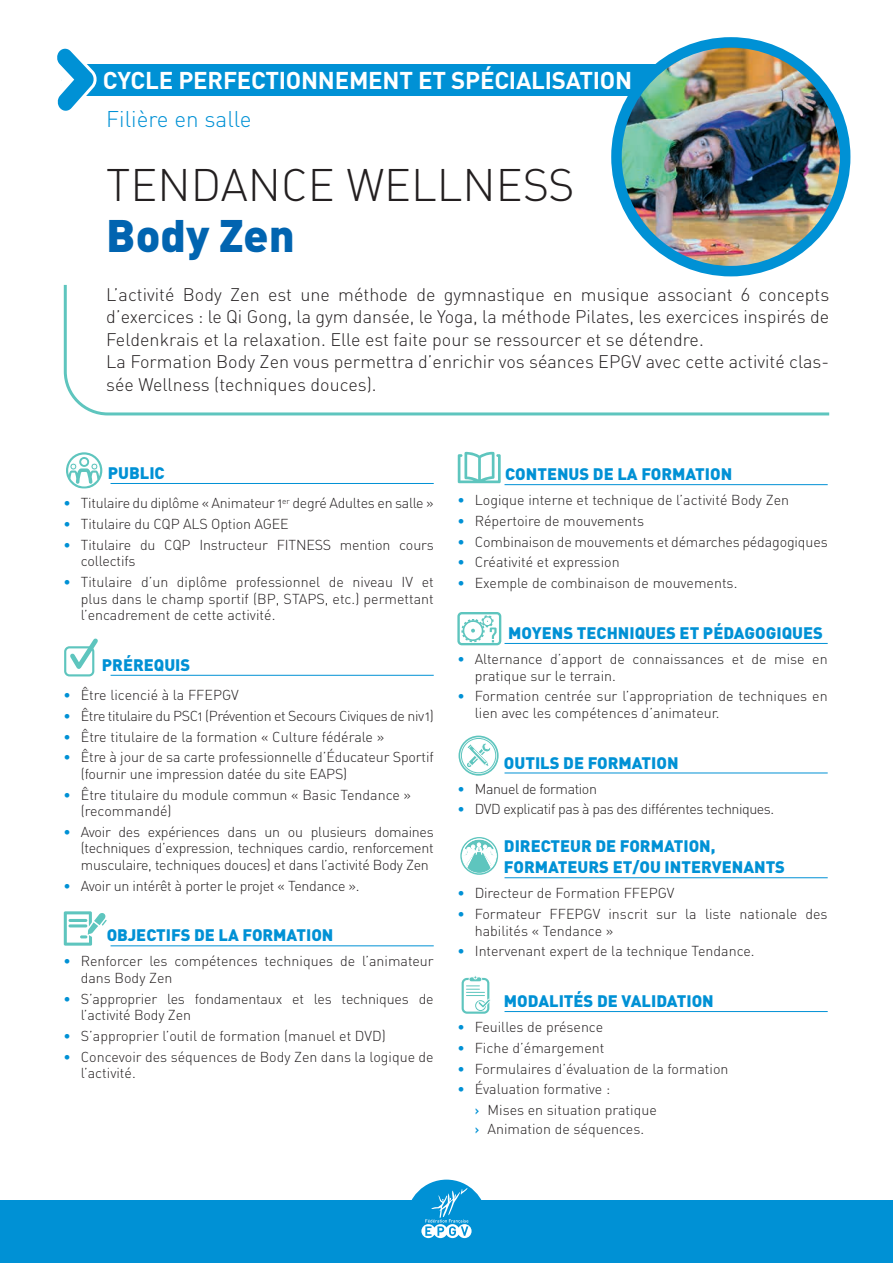
<style>
.page{position:relative;width:893px;height:1263px;background:#fff}
.page>*{position:absolute;margin:0;border:0;box-sizing:border-box;transform-origin:0 0}
.t1{font:45px "DIN Light Alternate";color:#231f20}
.t2{font:900 45px "DIN";color:#0164b0}
.t3{font:700 24px "DIN";letter-spacing:-.01em;color:#fff}
.t4{font:300 22.5px "DIN";color:#0091d5}
.t5{font:18px/22.5px "DIN Light Alternate";color:#231f20}
.t6{font:900 16.5px/21px "DIN";color:#0091d5}
.t7{font:14.25px/16.5px "DIN Light Alternate";color:#231f20}
.t8{font:14.25px "DIN Light Alternate";letter-spacing:-.03em;color:#231f20}
.t9{font:14.25px "DIN Light Alternate";letter-spacing:-.02em;color:#231f20}
.s1{font-family:"DIN";font-weight:900;color:#0091d5}
.s2{font-family:"DIN";font-weight:500;font-size:13.5px;color:#0091d5}
</style>
<div class="page">
<div style="left:0;top:1200px;width:893px;height:63px;background:#0091d5"></div>
<div style="left:406px;top:1179px;width:80px;height:80px;background:#0091d5;border-radius:50%"></div>
<svg style="left:421px;top:1188px;width:51px;height:50px"></svg>
<hr style="left:111px;top:483px;width:323px;height:1px;background:#0091d5">
<hr style="left:111px;top:675px;width:323px;height:1px;background:#0091d5">
<hr style="left:111px;top:945px;width:323px;height:1px;background:#0091d5">
<svg style="left:66px;top:452px;width:36px;height:37px"></svg>
<div style="left:64px;top:646px;width:30px;height:30px;border:2px solid #5ec5be;border-radius:4px"></div>
<svg style="left:66px;top:638px;width:32px;height:37px"></svg>
<svg style="left:64px;top:911px;width:43px;height:35px"></svg>
<svg style="left:63px;top:284px;width:767px;height:132px"></svg>
<hr style="left:504px;top:484px;width:324px;height:1px;background:#0091d5">
<hr style="left:504px;top:643px;width:324px;height:1px;background:#0091d5">
<hr style="left:504px;top:773px;width:324px;height:1px;background:#0091d5">
<hr style="left:504px;top:877px;width:324px;height:1px;background:#0091d5">
<hr style="left:504px;top:1011px;width:324px;height:1px;background:#0091d5">
<svg style="left:458px;top:451px;width:43px;height:32px"></svg>
<div style="left:458px;top:612px;width:43px;height:33px;border:2px solid #5ec5be;border-radius:3px"></div>
<svg style="left:461px;top:615px;width:36px;height:27px"></svg>
<svg style="left:459px;top:736px;width:39px;height:39px"></svg>
<div style="left:459px;top:736px;width:40px;height:40px;border:2px solid #5ec5be;border-radius:50%"></div>
<svg style="left:461px;top:738px;width:35px;height:35px"></svg>
<div style="left:461px;top:738px;width:35px;height:35px;border:1px solid #5ec5be;border-radius:50%"></div>
<svg style="left:467px;top:743px;width:24px;height:24px"></svg>
<svg style="left:460px;top:837px;width:38px;height:38px"></svg>
<svg style="left:462px;top:838px;width:35px;height:35px"></svg>
<div style="left:462px;top:978px;width:27px;height:36px;border:2px solid #5ec5be;border-radius:4px"></div>
<div style="left:475px;top:1000px;width:11px;height:11px;border:1px solid #5ec5be;border-radius:50%"></div>
<svg style="left:466px;top:976px;width:25px;height:32px"></svg>
<div style="left:61px;top:64px;width:598px;height:32px;background:#0091d5"></div>
<svg style="left:57px;top:48px;width:40px;height:63px"></svg>
<img style="left:616px;top:42px;width:229px;height:227px">
<div style="left:611px;top:37px;width:239px;height:239px;border:11px solid #0091d5;border-radius:50%"></div>
<h2 class="t3" style="left:103px;top:64px;width:531px">CYCLE PERFECTIONNEMENT ET SPÉCIALISATION</h2>
<h3 class="t4" style="left:106px;top:105px;width:147px">Filière en salle</h3>
<h1 class="t1" style="left:106px;top:157px;width:470px">TENDANCE WELLNESS</h1>
<h1 class="t2" style="left:106px;top:205px;width:190px">Body Zen</h1>
<p class="t5" style="left:106px;top:283px;width:724px">L’activité Body Zen est une méthode de gymnastique en musique associant 6 concepts d’exercices : le Qi Gong, la gym dansée, le Yoga, la méthode Pilates, les exercices inspirés de Feldenkrais et la relaxation. Elle est faite pour se ressourcer et se détendre.<br>La Formation Body Zen vous permettra d’enrichir vos séances EPGV avec cette activité clas&shy;sée Wellness (techniques douces).</p>
<p class="t6" style="left:108px;top:462px;width:58px">PUBLIC</p>
<p class="t9" style="left:64px;top:494px;width:371px"><span class="s1">•</span> Titulaire du diplôme « Animateur 1<sup>er</sup> degré Adultes en salle »</p>
<p class="t7" style="left:64px;top:515px;width:226px"><span class="s1">•</span> Titulaire du CQP ALS Option AGEE</p>
<p class="t7" style="left:81px;top:536px;width:354px;text-indent:-17px"><span class="s1">•</span> Titulaire du CQP Instructeur FITNESS mention cours collectifs</p>
<p class="t7" style="left:81px;top:573px;width:354px;text-align:justify;text-indent:-17px"><span class="s1">•</span> Titulaire d’un diplôme professionnel de niveau IV et plus dans le champ sportif (BP, STAPS, etc.) permettant l’encadrement de cette activité.</p>
<p class="t6" style="left:102px;top:653px;width:90px">PRÉREQUIS</p>
<p class="t7" style="left:64px;top:687px;width:176px"><span class="s1">•</span> Être licencié à la FFEPGV</p>
<p class="t8" style="left:64px;top:707px;width:371px"><span class="s1">•</span> Être titulaire du PSC1 (Prévention et Secours Civiques de niv1)</p>
<p class="t7" style="left:64px;top:728px;width:322px"><span class="s1">•</span> Être titulaire de la formation « Culture fédérale »</p>
<p class="t7" style="left:81px;top:749px;width:354px;text-indent:-17px"><span class="s1">•</span> Être à jour de sa carte professionnelle d’Éducateur Sportif (fournir une impression datée du site EAPS)</p>
<p class="t7" style="left:81px;top:786px;width:332px;text-indent:-17px"><span class="s1">•</span> Être titulaire du module commun « Basic Tendance » (recommandé)</p>
<p class="t7" style="left:81px;top:823px;width:354px;text-align:justify;text-indent:-17px"><span class="s1">•</span> Avoir des expériences dans un ou plusieurs domaines (techniques d’expression, techniques cardio, renforcement musculaire, techniques douces) et dans l’activité Body Zen</p>
<p class="t9" style="left:64px;top:877px;width:297px"><span class="s1">•</span> Avoir un intérêt à porter le projet « Tendance ».</p>
<p class="t6" style="left:107px;top:924px;width:228px">OBJECTIFS DE LA FORMATION</p>
<p class="t7" style="left:81px;top:953px;width:354px;text-indent:-17px"><span class="s1">•</span> Renforcer les compétences techniques de l’animateur dans Body Zen</p>
<p class="t7" style="left:81px;top:990px;width:354px;text-indent:-17px"><span class="s1">•</span> S’approprier les fondamentaux et les techniques de l’activité Body Zen</p>
<p class="t7" style="left:64px;top:1027px;width:323px"><span class="s1">•</span> S’approprier l’outil de formation (manuel et DVD)</p>
<p class="t7" style="left:81px;top:1048px;width:354px;text-indent:-17px"><span class="s1">•</span> Concevoir des séquences de Body Zen dans la logique de l’activité.</p>
<p class="t6" style="left:505px;top:463px;width:229px">CONTENUS DE LA FORMATION</p>
<p class="t7" style="left:458px;top:492px;width:333px"><span class="s1">•</span> Logique interne et technique de l’activité Body Zen</p>
<p class="t7" style="left:458px;top:512px;width:188px"><span class="s1">•</span> Répertoire de mouvements</p>
<p class="t7" style="left:458px;top:533px;width:371px"><span class="s1">•</span> Combinaison de mouvements et démarches pédagogiques</p>
<p class="t7" style="left:458px;top:554px;width:163px"><span class="s1">•</span> Créativité et expression</p>
<p class="t7" style="left:458px;top:575px;width:281px"><span class="s1">•</span> Exemple de combinaison de mouvements.</p>
<p class="t6" style="left:508px;top:622px;width:316px">MOYENS TECHNIQUES ET PÉDAGOGIQUES</p>
<p class="t7" style="left:475px;top:650px;width:354px;text-indent:-17px"><span class="s1">•</span> Alternance d’apport de connaissances et de mise en pratique sur le terrain.</p>
<p class="t7" style="left:475px;top:688px;width:354px;text-indent:-17px"><span class="s1">•</span> Formation centrée sur l’appropriation de techniques en lien avec les compétences d’animateur.</p>
<p class="t6" style="left:504px;top:751px;width:176px">OUTILS DE FORMATION</p>
<p class="t8" style="left:458px;top:780px;width:141px"><span class="s1">•</span> Manuel de formation</p>
<p class="t8" style="left:458px;top:800px;width:318px"><span class="s1">•</span> DVD explicatif pas à pas des différentes techniques.</p>
<p class="t6" style="left:504px;top:835px;width:283px">DIRECTEUR DE FORMATION,<br>FORMATEURS ET/OU INTERVENANTS</p>
<p class="t7" style="left:458px;top:885px;width:218px"><span class="s1">•</span> Directeur de Formation FFEPGV</p>
<p class="t7" style="left:475px;top:905px;width:354px;text-indent:-17px"><span class="s1">•</span> Formateur FFEPGV inscrit sur la liste nationale des habilités « Tendance »</p>
<p class="t7" style="left:458px;top:943px;width:298px"><span class="s1">•</span> Intervenant expert de la technique Tendance.</p>
<p class="t6" style="left:504px;top:990px;width:211px">MODALITÉS DE VALIDATION</p>
<p class="t7" style="left:458px;top:1018px;width:147px"><span class="s1">•</span> Feuilles de présence</p>
<p class="t7" style="left:458px;top:1039px;width:148px"><span class="s1">•</span> Fiche d’émargement</p>
<p class="t7" style="left:458px;top:1060px;width:272px"><span class="s1">•</span> Formulaires d’évaluation de la formation</p>
<p class="t7" style="left:475px;top:1079px;width:184px;line-height:20.7px;text-indent:-17px"><span class="s1">•</span> Évaluation formative :<br><span class="s2">›</span> Mises en situation pratique</p>
<p class="t7" style="left:475px;top:1120px;width:171px"><span class="s2">›</span> Animation de séquences.</p>
</div>
